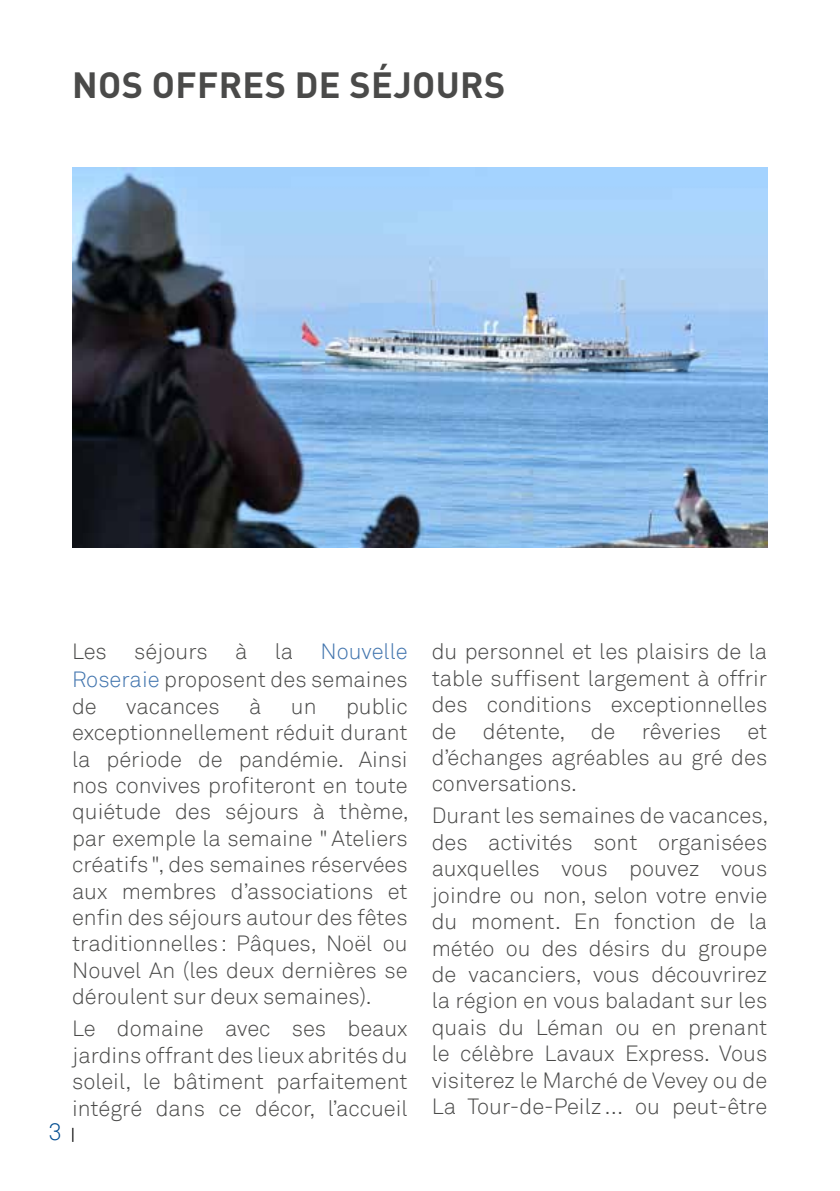
<style>
.page{position:relative;width:840px;height:1191px;background:#fff}
.page>*{position:absolute;margin:0;border:0;box-sizing:border-box;transform-origin:0 0}
.t1{font:700 36px "DINOT";letter-spacing:.01em;color:#4a4a49}
.t2{font:300 24px "Akkurat";color:#004c90}
.t3{font:300 22px/26.4px "Akkurat";color:#4a4a49;text-align:justify}
.s1{color:#4275ae}
.s2{font-family:"Akkurat Pro";font-weight:400;font-size:16px;color:#000}
</style>
<div class="page">
<img style="left:72px;top:167px;width:694px;height:380px">
<h1 class="t1" style="left:72px;top:57px;width:434px">NOS OFFRES DE SÉJOURS</h1>
<p class="t3" style="left:72px;top:638px;width:337px;line-height:27.2px">Les séjours à la <span class="s1">Nouvelle Roseraie</span> proposent des semaines de</p>
<p class="t3" style="left:72px;top:693px;width:338px;text-indent:274px">public exceptionnellement réduit durant la période de pandémie. Ainsi nos convives profiteront en toute quiétude des séjours à thème, par exemple la semaine "Ateliers créatifs", des semaines réservées aux membres d’associations et enfin des séjours autour des fêtes traditionnelles: Pâques, Noël ou Nouvel An (les deux dernières se déroulent sur deux semaines).</p>
<p class="t3" style="left:72px;top:1016px;width:337px">Le domaine avec ses beaux jardins offrant des lieux abrités du soleil, le bâtiment parfaitement intégré dans ce décor, l’accueil</p>
<p class="t3" style="left:126px;top:693px;width:95px">vacances</p>
<p class="t3" style="left:249px;top:693px;width:14px">à</p>
<p class="t3" style="left:291px;top:693px;width:27px">un</p>
<p class="t2" style="left:48px;top:1117px;width:28px">3 <span class="s2">|</span></p>
<p class="t3" style="left:431px;top:639px;width:337px">du personnel et les plaisirs de la table suffisent largement à offrir des conditions exceptionnelles de détente, de rêveries et d’échanges agréables au gré des conversations.</p>
<p class="t3" style="left:431px;top:803px;width:338px">Durant les semaines de vacances, des activités sont organisées auxquelles vous pouvez vous joindre ou non, selon votre envie du moment. En fonction de la météo ou des désirs du groupe de vacanciers, vous découvrirez la région en vous baladant sur les quais du Léman ou en prenant le célèbre Lavaux Express. Vous visiterez le Marché de Vevey ou de La Tour-de-Peilz… ou peut-être</p>
</div>
